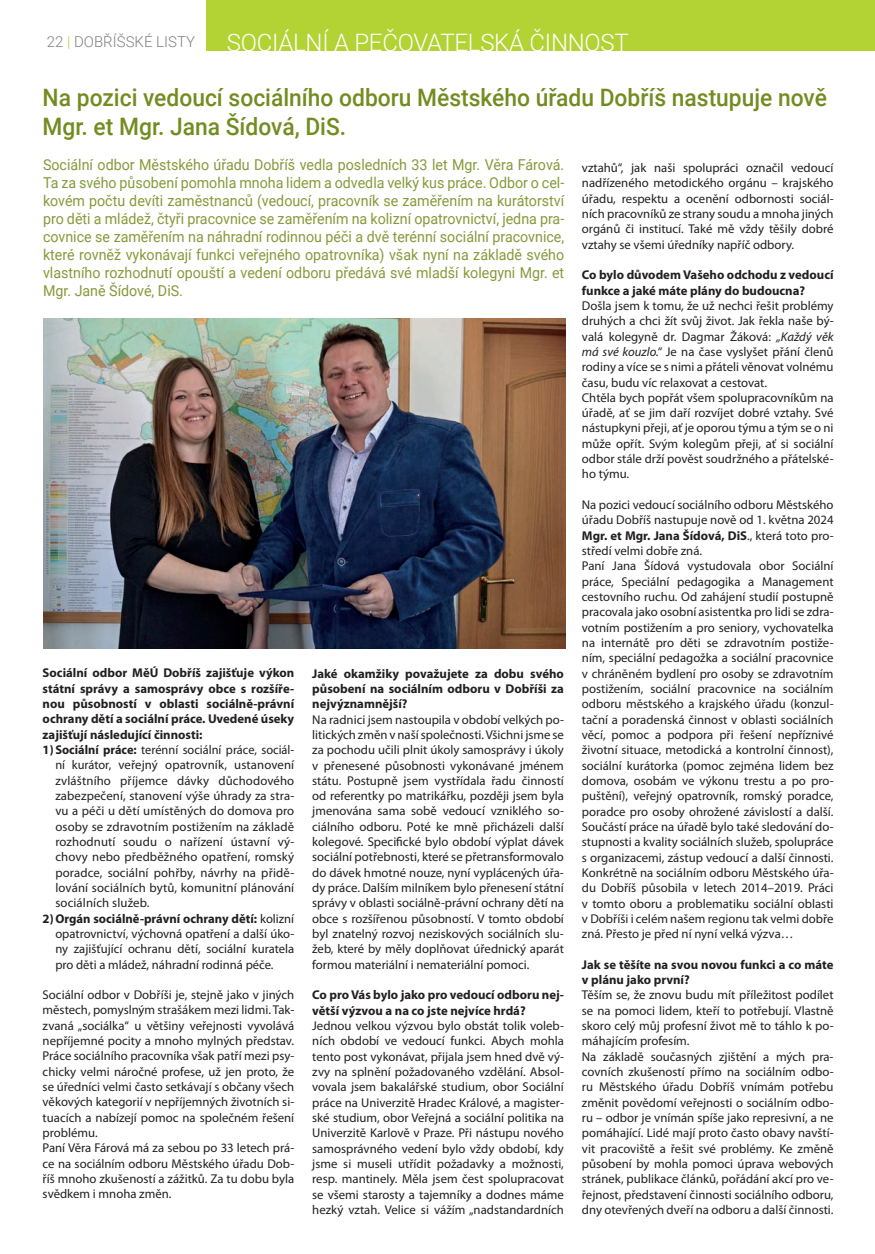
<style>
.page{position:relative;width:875px;height:1254px;background:#fff}
.page>*{position:absolute;margin:0;border:0;box-sizing:border-box;transform-origin:0 0}
.t1{font:500 24px/28.8px "Roboto";color:#738c1f;scale:.95 1}
.t2{font:300 24px "Roboto";letter-spacing:-.01em;color:#fff}
.t3{font:15px/18px "Roboto";color:#859a39;text-align:justify;scale:.95 1}
.t4{font:300 15px "Roboto";color:#808285}
.t5{font:12.75px/15.3px "Myriad Pro";color:#231f20}
.t6{font:700 12.75px/15.3px "Myriad Pro";color:#231f20}
.s1{color:#b3d234}
.s2{font-style:italic}
.s3{font-weight:700}
.s4{font-weight:400}
</style>
<div class="page">
<div style="left:206px;top:0;width:669px;height:51px;background:#b3d234"></div>
<img style="left:43px;top:318px;width:522px;height:330px">
<p class="t4" style="left:47px;top:31px;width:150px">22 <span class="s1">|</span> DOBŘÍŠSKÉ LISTY</p>
<h1 class="t2" style="left:227px;top:26px;width:404px">SOCIÁLNÍ A PEČOVATELSKÁ ČINNOST</h1>
<h1 class="t1" style="left:43px;top:83px;width:827px">Na pozici vedoucí sociálního odboru Městského úřadu Dobříš nastupuje nově<br>Mgr. et Mgr. Jana Šídová, DiS.</h1>
<p class="t3" style="left:43px;top:155px;width:550px">Sociální odbor Městského úřadu Dobříš vedla posledních 33 let Mgr. Věra Fárová.<br>Ta za svého působení pomohla mnoha lidem a odvedla velký kus práce. Odbor o cel&shy;kovém počtu devíti zaměstnanců (vedoucí, pracovník se zaměřením na kurátorství pro děti a mládež, čtyři pracovnice se zaměřením na kolizní opatrovnictví, jedna pra&shy;covnice se zaměřením na náhradní rodinnou péči a dvě terénní sociální pracovnice, které rovněž vykonávají funkci veřejného opatrovníka) však nyní na základě svého vlastního rozhodnutí opouští a vedení odboru předává své mladší kolegyni Mgr. et Mgr. Janě Šídové, DiS.</p>
<p class="t5" style="left:582px;top:160px;width:253px;text-align:justify">vztahů“, jak naši spolupráci označil vedoucí nadřízeného metodického orgánu – krajského úřadu, respektu a ocenění odbornosti sociál&shy;ních pracovníků ze strany soudu a mnoha jiných orgánů či institucí. Také mě vždy těšily dobré vztahy se všemi úředníky napříč odbory.</p>
<p class="t6" style="left:582px;top:267px;width:253px">Co bylo důvodem Vašeho odchodu z vedoucí funkce a jaké máte plány do budoucna?</p>
<p class="t5" style="left:582px;top:298px;width:253px">Došla jsem k tomu, že už nechci řešit problémy druhých a chci žít svůj život. Jak řekla naše bý&shy;valá kolegyně dr. Dagmar Žáková: <span class="s2">„Každý věk má své kouzlo.“</span> Je na čase vyslyšet přání členů rodiny a více se s nimi a přáteli věnovat volnému času, budu víc relaxovat a cestovat.<br>Chtěla bych popřát všem spolupracovníkům na úřadě, ať se jim daří rozvíjet dobré vztahy. Své nástupkyni přeji, ať je oporou týmu a tým se o ni může opřít. Svým kolegům přeji, ať si sociální odbor stále drží pověst soudržného a přátelské&shy;ho týmu.</p>
<p class="t5" style="left:582px;top:497px;width:253px">Na pozici vedoucí sociálního odboru Městského úřadu Dobříš nastupuje nově od 1. května 2024<br><span class="s3">Mgr. et Mgr. Jana Šídová, DiS</span>., která toto pro&shy;středí velmi dobře zná.<br>Paní Jana Šídová vystudovala obor Sociální práce, Speciální pedagogika a Management cestovního ruchu. Od zahájení studií postupně pracovala jako osobní asistentka pro lidi se zdra&shy;votním postižením a pro seniory, vychovatelka na internátě pro děti se zdravotním postiže&shy;ním, speciální pedagožka a sociální pracovnice v chráněném bydlení pro osoby se zdravotním postižením, sociální pracovnice na sociálním odboru městského a krajského úřadu (konzul&shy;tační a poradenská činnost v oblasti sociálních věcí, pomoc a podpora při řešení nepříznivé životní situace, metodická a kontrolní činnost), sociální kurátorka (pomoc zejména lidem bez domova, osobám ve výkonu trestu a po pro&shy;puštění), veřejný opatrovník, romský poradce, poradce pro osoby ohrožené závislostí a další.<br>Součástí práce na úřadě bylo také sledování do&shy;stupnosti a kvality sociálních služeb, spolupráce s organizacemi, zástup vedoucí a další činnosti.<br>Konkrétně na sociálním odboru Městského úřa&shy;du Dobříš působila v letech 2014–2019. Práci v tomto oboru a problematiku sociální oblasti v Dobříši i celém našem regionu tak velmi dobře zná. Přesto je před ní nyní velká výzva…</p>
<p class="t6" style="left:582px;top:956px;width:253px">Jak se těšíte na svou novou funkci a co máte v plánu jako první?</p>
<p class="t5" style="left:582px;top:987px;width:253px">Těším se, že znovu budu mít příležitost podílet se na pomoci lidem, kteří to potřebují. Vlastně skoro celý můj profesní život mě to táhlo k po&shy;máhajícím profesím.<br>Na základě současných zjištění a mých pra&shy;covních zkušeností přímo na sociálním odbo&shy;ru Městského úřadu Dobříš vnímám potřebu změnit povědomí veřejnosti o sociálním odbo&shy;ru – odbor je vnímán spíše jako represivní, a ne pomáhající. Lidé mají proto často obavy navští&shy;vit pracoviště a řešit své problémy. Ke změně působení by mohla pomoci úprava webových stránek, publikace článků, pořádání akcí pro ve&shy;řejnost, představení činnosti sociálního odboru, dny otevřených dveří na odboru a další činnosti.</p>
<p class="t6" style="left:43px;top:665px;width:253px">Sociální odbor MěÚ Dobříš zajišťuje výkon</p>
<p class="t6" style="left:43px;top:680px;width:253px">státní správy a samosprávy obce s rozšíře-</p>
<p class="t6" style="left:43px;top:695px;width:253px">nou působností v oblasti sociálně-právní</p>
<p class="t6" style="left:43px;top:711px;width:253px">ochrany dětí a sociální práce. Uvedené úseky</p>
<p class="t6" style="left:43px;top:726px;width:161px">zajišťují následující činnosti:</p>
<p class="t5" style="left:43px;top:741px;width:253px"><span class="s3">1)Sociální práce:</span> terénní sociální práce, sociál-</p>
<p class="t5" style="left:55px;top:757px;width:240px">ní kurátor, veřejný opatrovník, ustanovení</p>
<p class="t5" style="left:55px;top:772px;width:240px">zvláštního příjemce dávky důchodového</p>
<p class="t5" style="left:55px;top:787px;width:240px">zabezpečení, stanovení výše úhrady za stra-</p>
<p class="t5" style="left:55px;top:803px;width:240px">vu a péči u dětí umístěných do domova pro</p>
<p class="t5" style="left:55px;top:818px;width:240px">osoby se zdravotním postižením na základě</p>
<p class="t5" style="left:55px;top:833px;width:240px">rozhodnutí soudu o nařízení ústavní vý-</p>
<p class="t5" style="left:55px;top:849px;width:240px">chovy nebo předběžného opatření, romský</p>
<p class="t5" style="left:55px;top:864px;width:240px">poradce, sociální pohřby, návrhy na přidě-</p>
<p class="t5" style="left:55px;top:879px;width:240px">lování sociálních bytů, komunitní plánování</p>
<p class="t5" style="left:55px;top:895px;width:96px">sociálních služeb.</p>
<p class="t6" style="left:43px;top:910px;width:253px">2)Orgán sociálně-právní ochrany dětí: <span class="s4">kolizní</span></p>
<p class="t5" style="left:55px;top:925px;width:240px">opatrovnictví, výchovná opatření a další úko-</p>
<p class="t5" style="left:55px;top:940px;width:240px">ny zajišťující ochranu dětí, sociální kuratela</p>
<p class="t5" style="left:55px;top:956px;width:220px">pro děti a mládež, náhradní rodinná péče.</p>
<p class="t5" style="left:43px;top:986px;width:253px">Sociální odbor v Dobříši je, stejně jako v jiných městech, pomyslným strašákem mezi lidmi. Tak&shy;zvaná „sociálka“ u většiny veřejnosti vyvolává nepříjemné pocity a mnoho mylných představ.<br>Práce sociálního pracovníka však patří mezi psy&shy;chicky velmi náročné profese, už jen proto, že se úředníci velmi často setkávají s občany všech věkových kategorií v nepříjemných životních si&shy;tuacích a nabízejí pomoc na společném řešení problému.<br>Paní Věra Fárová má za sebou po 33 letech prá&shy;ce na sociálním odboru Městského úřadu Dob&shy;říš mnoho zkušeností a zážitků. Za tu dobu byla svědkem i mnoha změn.</p>
<p class="t6" style="left:312px;top:665px;width:253px;text-align:justify">Jaké okamžiky považujete za dobu svého působení na sociálním odboru v Dobříši za nejvýznamnější?</p>
<p class="t5" style="left:312px;top:711px;width:253px;text-align:justify">Na radnici jsem nastoupila v období velkých po&shy;litických změn v naší společnosti. Všichni jsme se za pochodu učili plnit úkoly samosprávy i úkoly v přenesené působnosti vykonávané jménem státu. Postupně jsem vystřídala řadu činností od referentky po matrikářku, později jsem byla jmenována sama sobě vedoucí vzniklého so&shy;ciálního odboru. Poté ke mně přicházeli další kolegové. Specifické bylo období výplat dávek sociální potřebnosti, které se přetransformovalo do dávek hmotné nouze, nyní vyplácených úřa&shy;dy práce. Dalším milníkem bylo přenesení státní správy v oblasti sociálně-právní ochrany dětí na obce s rozšířenou působností. V tomto období byl znatelný rozvoj neziskových sociálních slu&shy;žeb, které by měly doplňovat úřednický aparát formou materiální i nemateriální pomoci.</p>
<p class="t6" style="left:312px;top:986px;width:253px">Co pro Vás bylo jako pro vedoucí odboru nej&shy;větší výzvou a na co jste nejvíce hrdá?</p>
<p class="t5" style="left:312px;top:1017px;width:253px;text-align:justify">Jednou velkou výzvou bylo obstát tolik voleb&shy;ních období ve vedoucí funkci. Abych mohla tento post vykonávat, přijala jsem hned dvě vý&shy;zvy na splnění požadovaného vzdělání. Absol&shy;vovala jsem bakalářské studium, obor Sociální práce na Univerzitě Hradec Králové, a magister&shy;ské studium, obor Veřejná a sociální politika na Univerzitě Karlově v Praze. Při nástupu nového samosprávného vedení bylo vždy období, kdy jsme si museli utřídit požadavky a možnosti, resp. mantinely. Měla jsem čest spolupracovat se všemi starosty a tajemníky a dodnes máme hezký vztah. Velice si vážím „nadstandardních</p>
</div>
